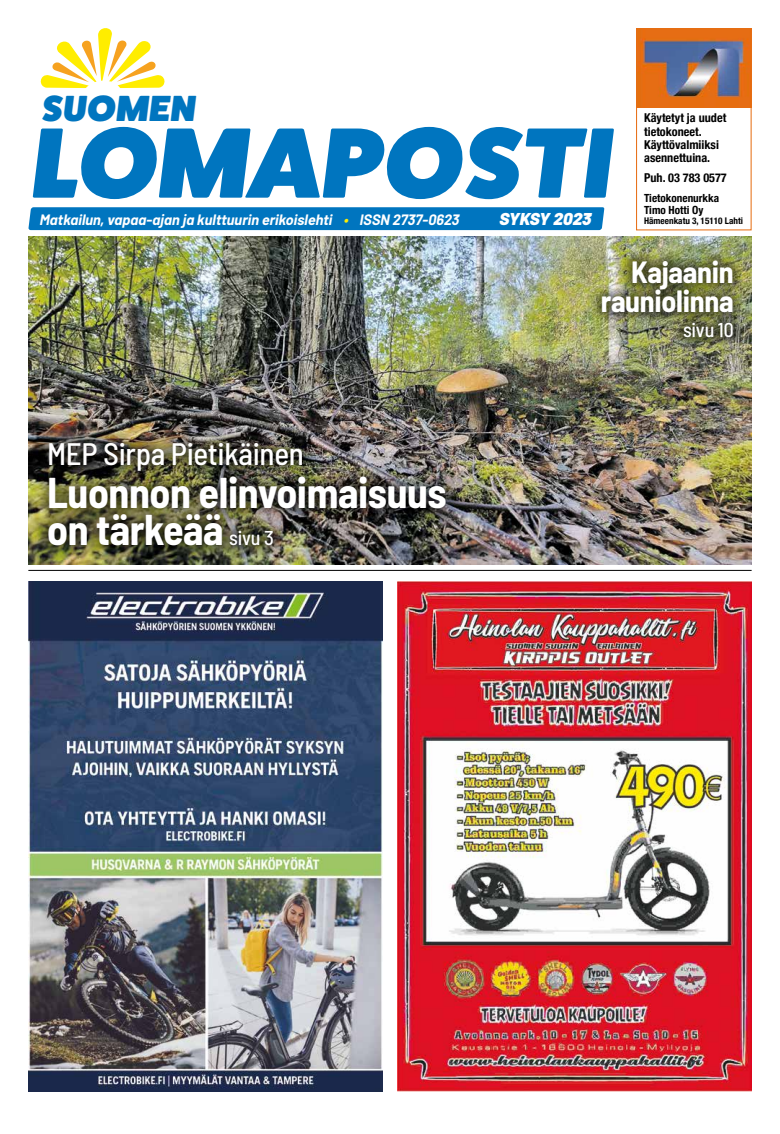
<style>
.page{position:relative;width:780px;height:1134px;background:#fff}
.page>*{position:absolute;margin:0;border:0;box-sizing:border-box;transform-origin:0 0}
.t1{font:800 100.2px "Fat Frank";color:#0075bf;scale:1.05 1}
.t2{font:700 semi-condensed 42px/37px "Barlow";letter-spacing:-.01em;color:#fff}
.t3{font:800 36.5px "Fat Frank";color:#0075bf;scale:1.04 1}
.t4{font:500 semi-condensed 31px "Barlow";letter-spacing:-.01em;color:#fff}
.t5{font:700 semi-condensed 30px/29px "Barlow";letter-spacing:-.01em;color:#fff;text-align:right}
.t6{font:500 semi-condensed 20px "Barlow";letter-spacing:-.01em;color:#fff}
.t7{font:italic 900 17.1px "Barlow";color:#fff}
.t8{font:italic 700 14.7px "Barlow";color:#fff}
.t9{font:700 condensed 12.2px/13.2px "Helvetica Neue";color:#000}
.t10{font:700 condensed 11.2px/11.2px "Helvetica Neue";color:#000}
.t11{font:700 condensed 9.2px "Helvetica Neue";color:#000}
.s1{color:#ffed00}
.s2{font-weight:500;font-size:20px}
</style>
<div class="page">
<img style="left:638px;top:30px;width:111px;height:78px">
<div style="left:636px;top:28px;width:115px;height:202px;border:1px solid #e76d12"></div>
<img style="left:397px;top:581px;width:354px;height:510px">
<img style="left:28px;top:237px;width:723px;height:327px">
<hr style="left:28px;top:570px;width:723px;height:1px;background:#000">
<div style="left:34px;top:428px;width:426px;height:133px;background:#000;opacity:.86"></div>
<div style="left:590px;top:249px;width:154px;height:100px;background:#000;opacity:.51"></div>
<svg style="left:40px;top:28px;width:125px;height:61px"></svg>
<div style="left:28px;top:207px;width:576px;height:23px;background:#0075bf"></div>
<img style="left:28px;top:581px;width:355px;height:510px">
<h3 class="t3" style="left:41px;top:88px;width:154px">SUOMEN</h3>
<h1 class="t1" style="left:29px;top:107px;width:567px">LOMAPOSTI</h1>
<p class="t8" style="left:39px;top:209px;width:421px">Matkailun, vapaa-ajan ja kulttuurin erikoislehti <span class="s1">•</span> ISSN 2737-0623</p>
<h3 class="t7" style="left:499px;top:206px;width:94px">SYKSY 2023</h3>
<p class="t9" style="left:644px;top:111px;width:84px">Käytetyt ja uudet tietokoneet.<br>Käyttövalmiiksi asennettuina.</p>
<p class="t9" style="left:644px;top:171px;width:84px">Puh. 03 783 0577</p>
<p class="t10" style="left:644px;top:192px;width:77px">Tietokonenurkka<br>Timo Hotti Oy</p>
<p class="t11" style="left:644px;top:213px;width:100px">Hämeenkatu 3, 15110 Lahti</p>
<h3 class="t4" style="left:47px;top:435px;width:258px">MEP Sirpa Pietikäinen</h3>
<h2 class="t2" style="left:47px;top:473px;width:401px">Luonnon elinvoimaisuus on tärkeää <span class="s2">sivu 3</span></h2>
<h3 class="t5" style="left:600px;top:257px;width:134px">Kajaanin rauniolinna</h3>
<h3 class="t6" style="left:683px;top:318px;width:52px">sivu 10</h3>
</div>
